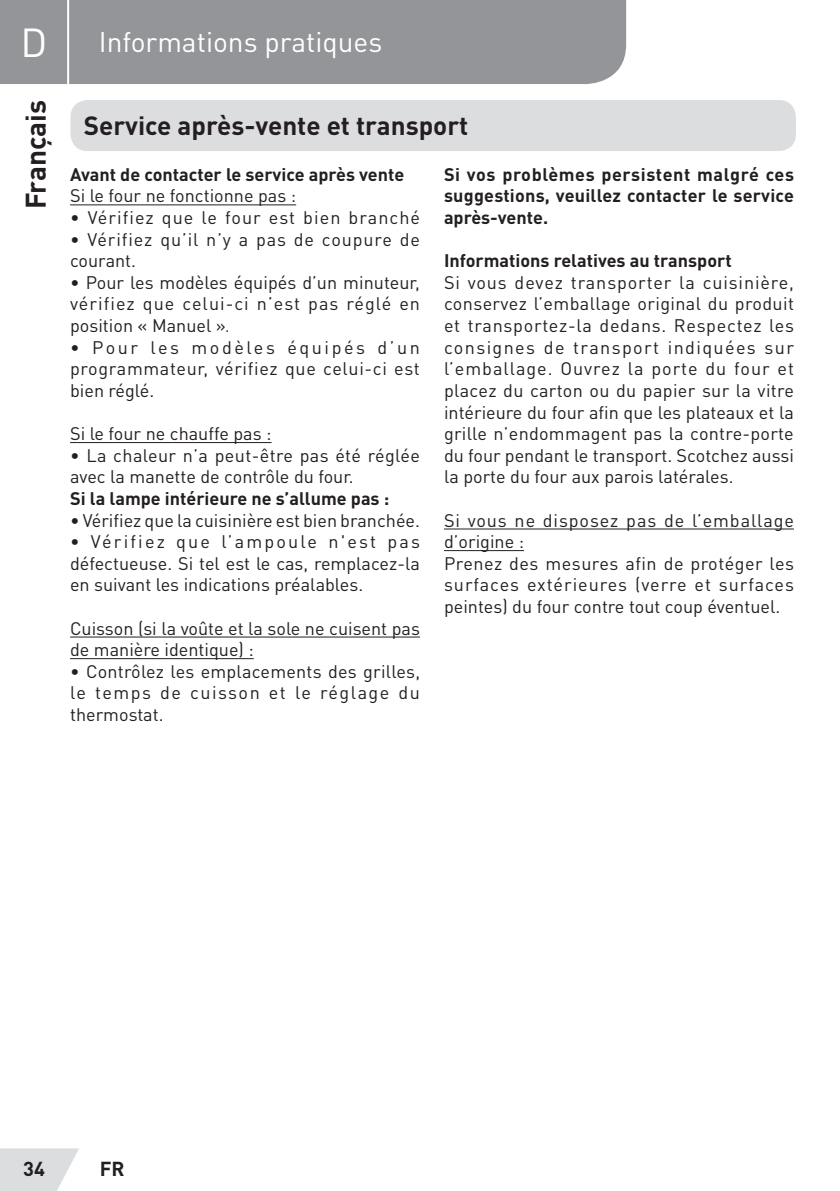
<style>
.page{position:relative;width:840px;height:1191px;background:#fff}
.page>*{position:absolute;margin:0;border:0;box-sizing:border-box;transform-origin:0 0}
.t1{font:40px "DIN Pro";color:#fff}
.t2{font:28px "DIN Pro";color:#fff}
.t3{font:700 28px "DIN Pro";color:#231f20}
.t4{font:700 26px "DIN Pro";color:#231f20}
.t5{font:700 20px "DIN Pro";color:#231f20}
.t6{font:18px/21.6px "DIN Pro";color:#231f20;text-align:justify}
.t7{font:700 18px/21.6px "DIN Pro";color:#231f20;text-align:justify}
.t8{font:18px/21.6px "DIN Pro";letter-spacing:.025em;color:#231f20}
.t9{font:18px/21.6px "DIN Pro";letter-spacing:.05em;color:#231f20}
.t10{font:18px "DIN Pro";letter-spacing:.06em;color:#231f20}
.s1{font-family:"Agency FB"}
</style>
<div class="page">
<svg style="left:0;top:1148px;width:79px;height:43px"></svg>
<div style="left:0;top:0;width:625px;height:84px;background:#939598"></div>
<hr style="left:67px;top:0;width:2px;height:94px;background:#fff">
<div style="left:70px;top:100px;width:725px;height:51px;background:#dcdddf;border-radius:17px"></div>
<hr style="left:70px;top:204px;width:226px;height:1px;background:#231f20">
<hr style="left:70px;top:442px;width:201px;height:1px;background:#231f20">
<hr style="left:70px;top:636px;width:350px;height:1px;background:#231f20">
<hr style="left:70px;top:658px;width:184px;height:1px;background:#231f20">
<hr style="left:444px;top:528px;width:349px;height:1px;background:#231f20">
<hr style="left:444px;top:550px;width:80px;height:1px;background:#231f20">
<h1 class="t1" style="left:21px;top:15px;width:28px">D</h1>
<h2 class="t3" style="left:17px;top:209px;width:111px;rotate:-90deg">Français</h2>
<h2 class="t2" style="left:99px;top:23px;width:285px">Informations pratiques</h2>
<h3 class="t4" style="left:84px;top:108px;width:386px">Service après-vente et transport</h3>
<p class="t7" style="left:70px;top:163px;width:335px">Avant de contacter le service après vente</p>
<p class="t6" style="left:70px;top:184px;width:227px">Si le four ne fonctionne pas :</p>
<p class="t10" style="left:70px;top:205px;width:351px">• Vérifiez que le four est bien branché</p>
<p class="t9" style="left:70px;top:228px;width:351px">• Vérifiez qu’il n’y a pas de coupure de courant.</p>
<p class="t6" style="left:70px;top:271px;width:351px">• Pour les modèles équipés d’un minuteur, vérifiez que celui-ci n’est pas réglé en position « Manuel »<span class="s1">.</span></p>
<p class="t6" style="left:70px;top:336px;width:351px">• Pour les modèles équipés d’un programmateur, vérifiez que celui-ci est bien réglé.</p>
<p class="t6" style="left:70px;top:422px;width:203px">Si le four ne chauffe pas :</p>
<p class="t6" style="left:70px;top:444px;width:351px">• La chaleur n’a peut-être pas été réglée avec la manette de contrôle du four.</p>
<p class="t7" style="left:70px;top:487px;width:320px">Si la lampe intérieure ne s’allume pas :</p>
<p class="t6" style="left:70px;top:508px;width:351px">• Vérifiez que la cuisinière est bien branchée.</p>
<p class="t6" style="left:70px;top:530px;width:351px">• Vérifiez que l’ampoule n'est pas défectueuse. Si tel est le cas, remplacez-la en suivant les indications préalables.</p>
<p class="t6" style="left:70px;top:616px;width:351px">Cuisson (si la voûte et la sole ne cuisent pas de manière identique) :</p>
<p class="t6" style="left:70px;top:660px;width:351px">• Contrôlez les emplacements des grilles, le temps de cuisson et le réglage du thermostat.</p>
<p class="t7" style="left:444px;top:163px;width:351px">Si vos problèmes persistent malgré ces suggestions, veuillez contacter le service après-vente.</p>
<p class="t7" style="left:444px;top:249px;width:289px">Informations relatives au transport</p>
<p class="t6" style="left:444px;top:271px;width:351px">Si vous devez transporter la cuisinière, conservez l’emballage original du produit et transportez-la dedans. Respectez les consignes de transport indiquées sur l’emballage. Ouvrez la porte du four et placez du carton ou du papier sur la vitre intérieure du four afin que les plateaux et la grille n’endommagent pas la contre-porte du four pendant le transport. Scotchez aussi la porte du four aux parois latérales.</p>
<p class="t8" style="left:444px;top:508px;width:351px">Si vous ne disposez pas de l’emballage d’origine :<br>Prenez des mesures afin de protéger les surfaces extérieures (verre et surfaces peintes) du four contre tout coup éventuel.</p>
<p class="t5" style="left:23px;top:1155px;width:23px">34</p>
<p class="t5" style="left:100px;top:1155px;width:26px">FR</p>
</div>
